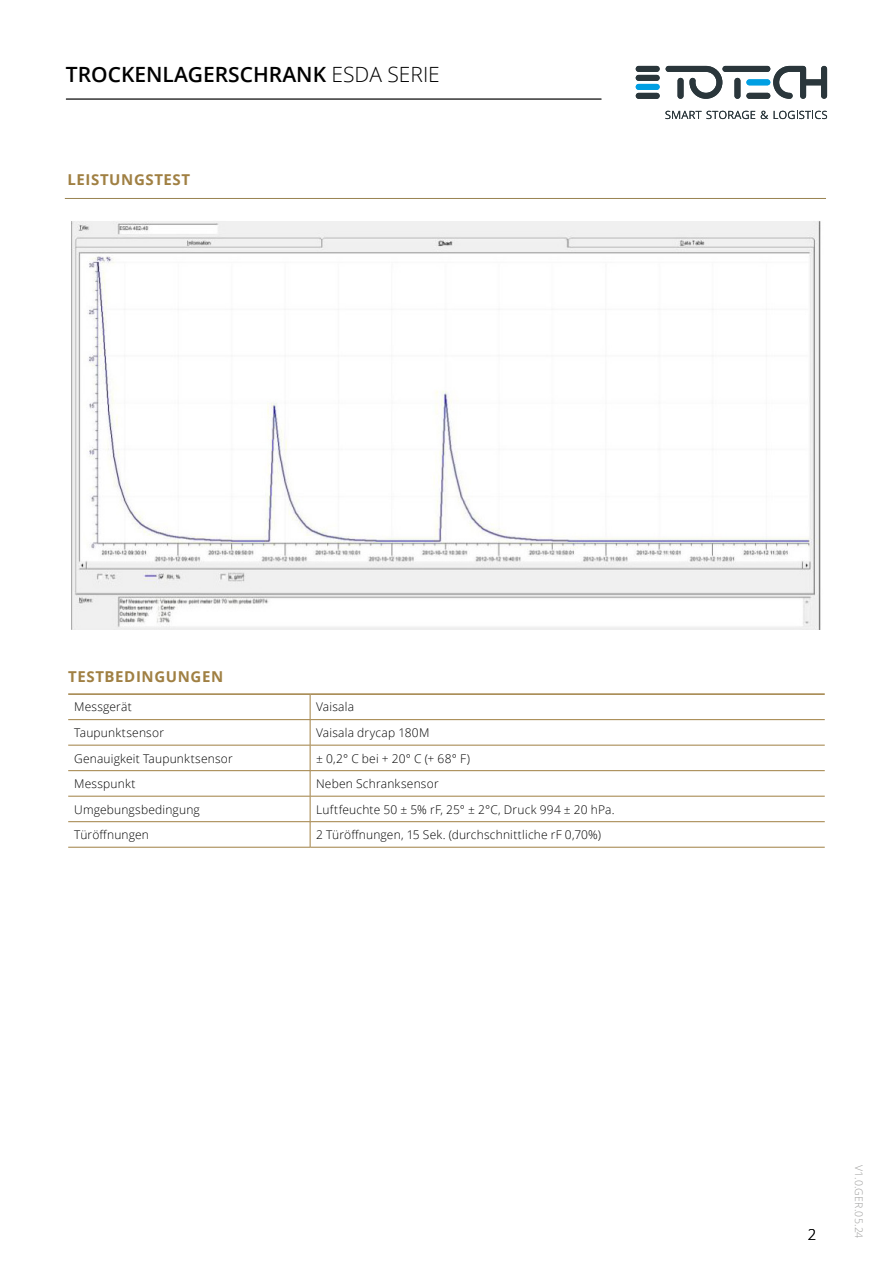
<style>
.page{position:relative;width:893px;height:1263px;background:#fff}
.page>*{position:absolute;margin:0;border:0;box-sizing:border-box;transform-origin:0 0}
.t1{font:600 21px "Open Sans";color:#000}
.t2{font:700 15px "Open Sans";letter-spacing:.04em;color:#a08043}
.t3{font:300 15px "Open Sans";color:#000}
.t4{font:300 12px "Open Sans";letter-spacing:.015em;color:#000}
.t5{font:300 10.5px "Open Sans";letter-spacing:.015em;color:#9d9d9c}
.s1{font-weight:300}
</style>
<div class="page">
<div style="left:722px;top:66px;width:48px;height:6px;background:#2a363b;border-radius:3px"></div>
<svg style="left:666px;top:66px;width:56px;height:33px"></svg>
<svg style="left:773px;top:66px;width:54px;height:33px"></svg>
<div style="left:746px;top:79px;width:24px;height:6px;background:#009fe3;border-radius:3px"></div>
<div style="left:636px;top:93px;width:24px;height:6px;background:#2a363b;border-radius:3px"></div>
<div style="left:636px;top:75px;width:24px;height:6px;background:#2a363b;border-radius:3px"></div>
<div style="left:636px;top:84px;width:24px;height:6px;background:#009fe3;border-radius:3px"></div>
<div style="left:746px;top:93px;width:24px;height:6px;background:#2a363b;border-radius:3px"></div>
<div style="left:678px;top:78px;width:5px;height:21px;background:#2a363b;border-radius:3px"></div>
<div style="left:734px;top:78px;width:6px;height:21px;background:#2a363b;border-radius:3px"></div>
<div style="left:636px;top:66px;width:24px;height:6px;background:#2a363b;border-radius:3px"></div>
<svg style="left:665px;top:111px;width:90px;height:8px"></svg>
<svg style="left:761px;top:111px;width:7px;height:8px"></svg>
<svg style="left:774px;top:111px;width:53px;height:8px"></svg>
<hr style="left:66px;top:99px;width:535px;height:1px;background:#333">
<hr style="left:68px;top:693px;width:242px;height:2px;background:#a08043">
<hr style="left:310px;top:693px;width:515px;height:2px;background:#a08043">
<hr style="left:68px;top:719px;width:242px;height:1px;background:#a08043">
<hr style="left:310px;top:719px;width:515px;height:1px;background:#a08043">
<hr style="left:68px;top:745px;width:242px;height:1px;background:#a08043">
<hr style="left:310px;top:745px;width:515px;height:1px;background:#a08043">
<hr style="left:68px;top:770px;width:242px;height:1px;background:#a08043">
<hr style="left:310px;top:770px;width:515px;height:1px;background:#a08043">
<hr style="left:68px;top:796px;width:242px;height:1px;background:#a08043">
<hr style="left:310px;top:796px;width:515px;height:1px;background:#a08043">
<hr style="left:68px;top:821px;width:242px;height:1px;background:#a08043">
<hr style="left:310px;top:821px;width:515px;height:1px;background:#a08043">
<svg style="left:310px;top:695px;width:1px;height:152px"></svg>
<hr style="left:68px;top:847px;width:242px;height:1px;background:#a08043">
<hr style="left:310px;top:847px;width:515px;height:1px;background:#a08043">
<img style="left:71px;top:221px;width:750px;height:409px">
<hr style="left:65px;top:198px;width:761px;height:1px;background:#998250">
<h1 class="t1" style="left:66px;top:60px;width:375px">TROCKENLAGERSCHRANK <span class="s1">ESDA SERIE</span></h1>
<p class="t2" style="left:68px;top:169px;width:124px">LEISTUNGSTEST</p>
<p class="t2" style="left:68px;top:666px;width:157px">TESTBEDINGUNGEN</p>
<p class="t4" style="left:74px;top:699px;width:59px">Messgerät</p>
<p class="t4" style="left:316px;top:699px;width:39px">Vaisala</p>
<p class="t4" style="left:74px;top:724px;width:91px">Taupunktsensor</p>
<p class="t4" style="left:316px;top:724px;width:115px">Vaisala drycap 180M</p>
<p class="t4" style="left:74px;top:750px;width:160px">Genauigkeit Taupunktsensor</p>
<p class="t4" style="left:316px;top:750px;width:155px">± 0,2° C bei + 20° C (+ 68° F)</p>
<p class="t4" style="left:74px;top:775px;width:63px">Messpunkt</p>
<p class="t4" style="left:316px;top:775px;width:124px">Neben Schranksensor</p>
<p class="t4" style="left:74px;top:801px;width:127px">Umgebungsbedingung</p>
<p class="t4" style="left:316px;top:801px;width:300px">Luftfeuchte 50 ± 5% rF, 25° ± 2°C, Druck 994 ± 20 hPa.</p>
<p class="t4" style="left:74px;top:826px;width:76px">Türöffnungen</p>
<p class="t4" style="left:316px;top:826px;width:286px">2 Türöffnungen, 15 Sek. (durchschnittliche rF 0,70%)</p>
<p class="t3" style="left:808px;top:1224px;width:10px">2</p>
<p class="t5" style="left:866px;top:1165px;width:75px;rotate:90deg">V1.0.GER.05.24</p>
</div>
